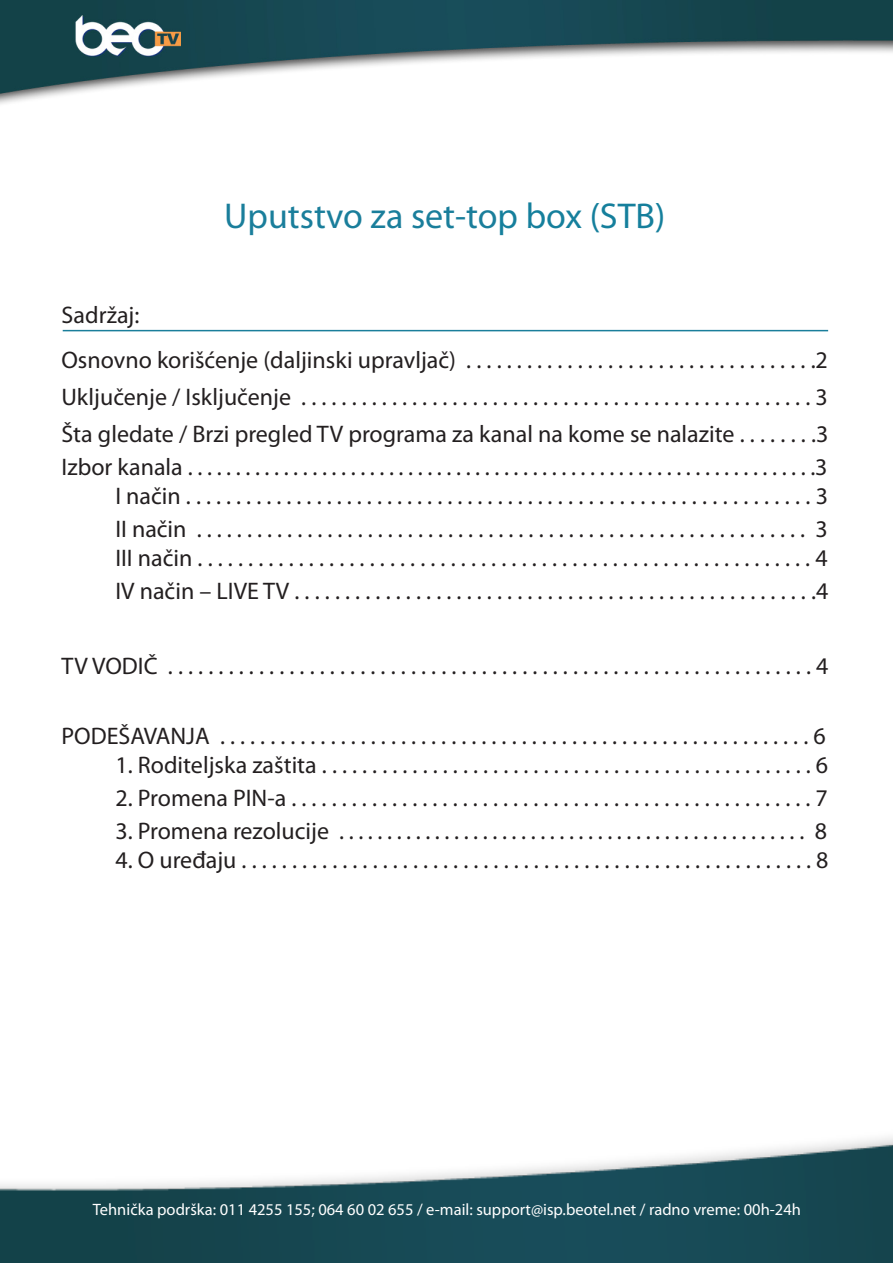
<style>
.page{position:relative;width:893px;height:1263px;background:#fff}
.page>*{position:absolute;margin:0;border:0;box-sizing:border-box;transform-origin:0 0}
.t1{font:36px "Myriad Pro";color:#1a7e9b}
.t2{font:24px/28.8px "Myriad Pro";color:#231f20;text-align:right}
.t3{font:16.5px "Myriad Pro";color:#fff}
.s1{color:#157f9c}
</style>
<div class="page">
<img style="left:0;top:0;width:893px;height:104px">
<img style="left:0;top:1137px;width:893px;height:126px">
<hr style="left:63px;top:330px;width:765px;height:1px;background:#1a7e9b">
<p class="t2" style="left:62px;top:300px;width:79px">Sadržaj:</p>
<p class="t1" style="left:224px;top:193px;width:443px">Uputstvo za set-to<span class="s1">p box (STB)</span></p>
<p class="t2" style="left:61px;top:345px;width:768px">Osnovno korišćenje (daljinski upravljač) . . . . . . . . . . . . . . . . . . . . . . . . . . . . . . . . . . .2</p>
<p class="t2" style="left:61px;top:382px;width:768px">Uključenje / Isključenje . . . . . . . . . . . . . . . . . . . . . . . . . . . . . . . . . . . . . . . . . . . . . . . . . . . 3</p>
<p class="t2" style="left:61px;top:419px;width:768px">Šta gledate / Brzi pregled TV programa za kanal na kome se nalazite . . . . . . . .3</p>
<p class="t2" style="left:61px;top:452px;width:768px">Izbor kanala . . . . . . . . . . . . . . . . . . . . . . . . . . . . . . . . . . . . . . . . . . . . . . . . . . . . . . . . . . . . . . . . . .3<br>I način . . . . . . . . . . . . . . . . . . . . . . . . . . . . . . . . . . . . . . . . . . . . . . . . . . . . . . . . . . . . . . 3</p>
<p class="t2" style="left:115px;top:514px;width:714px;text-align:left">II način . . . . . . . . . . . . . . . . . . . . . . . . . . . . . . . . . . . . . . . . . . . . . . . . . . . . . . . . . . . . . 3<br>III način . . . . . . . . . . . . . . . . . . . . . . . . . . . . . . . . . . . . . . . . . . . . . . . . . . . . . . . . . . . . . 4</p>
<p class="t2" style="left:115px;top:576px;width:714px">IV način – LIVE TV . . . . . . . . . . . . . . . . . . . . . . . . . . . . . . . . . . . . . . . . . . . . . . . . . . . .4</p>
<p class="t2" style="left:61px;top:651px;width:768px">TV VODIČ . . . . . . . . . . . . . . . . . . . . . . . . . . . . . . . . . . . . . . . . . . . . . . . . . . . . . . . . . . . . . . . . 4</p>
<p class="t2" style="left:61px;top:721px;width:766px">PODEŠAVANJA . . . . . . . . . . . . . . . . . . . . . . . . . . . . . . . . . . . . . . . . . . . . . . . . . . . . . . . . . . . 6</p>
<p class="t2" style="left:115px;top:750px;width:714px">1. Roditeljska zaštita . . . . . . . . . . . . . . . . . . . . . . . . . . . . . . . . . . . . . . . . . . . . . . . . . 6</p>
<p class="t2" style="left:115px;top:783px;width:714px">2. Promena PIN-a . . . . . . . . . . . . . . . . . . . . . . . . . . . . . . . . . . . . . . . . . . . . . . . . . . . . 7</p>
<p class="t2" style="left:115px;top:816px;width:713px">3. Promena rezolucije . . . . . . . . . . . . . . . . . . . . . . . . . . . . . . . . . . . . . . . . . . . . . . . . . 8</p>
<p class="t2" style="left:115px;top:845px;width:715px">4. O uređaju . . . . . . . . . . . . . . . . . . . . . . . . . . . . . . . . . . . . . . . . . . . . . . . . . . . . . . . . . 8</p>
<p class="t3" style="left:93px;top:1200px;width:710px">Tehnička podrška: 011 4255 155; 064 60 02 655 / e-mail: support@isp.beotel.net / radno vreme: 00h-24h</p>
</div>
